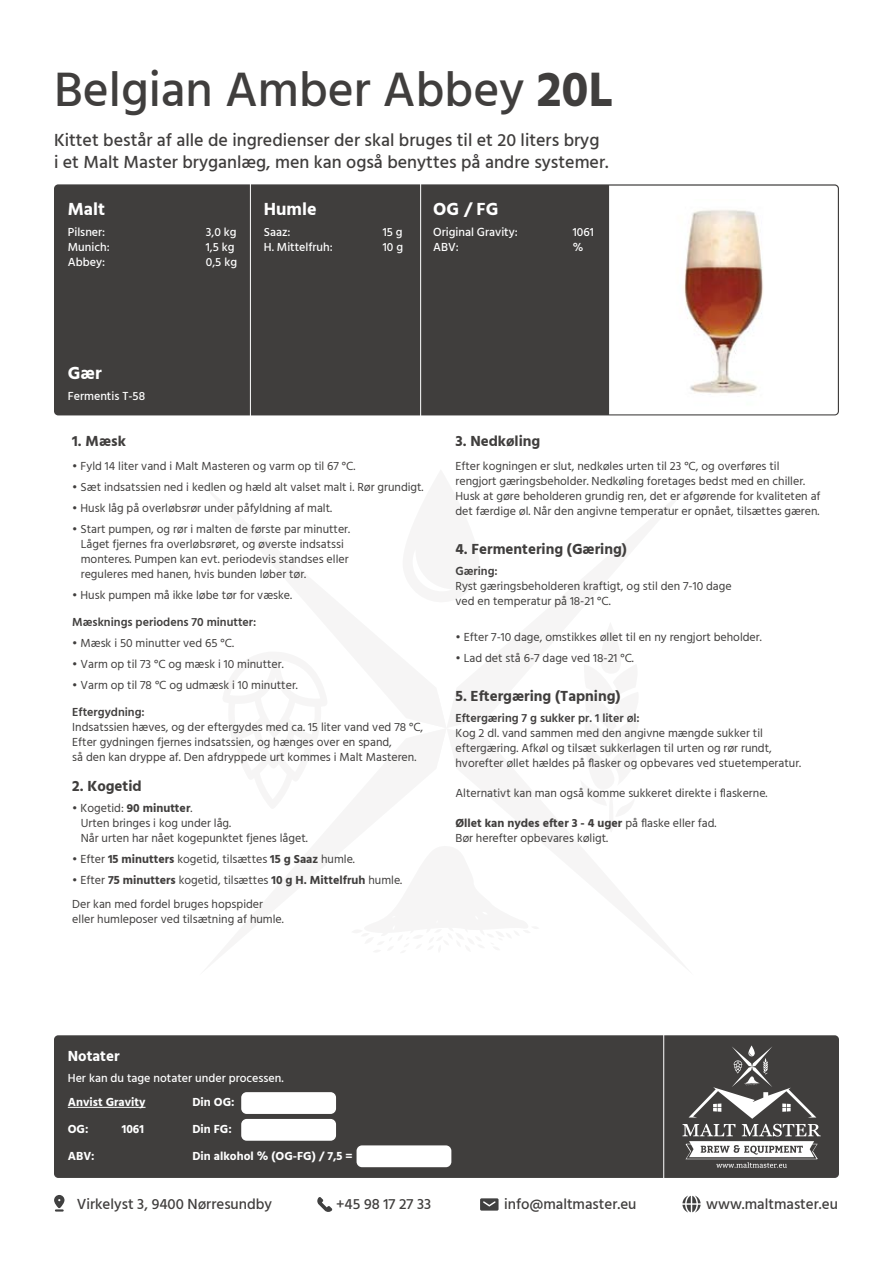
<style>
.page{position:relative;width:893px;height:1263px;background:#fff}
.page>*{position:absolute;margin:0;border:0;box-sizing:border-box;transform-origin:0 0}
.t1{font:500 49.65px "Hind";color:#403e3d}
.t2{font:500 18px/21.6px "Hind";color:#403e3d}
.t3{font:700 18px "Hind";color:#fff}
.t4{font:500 15px "Hind";color:#403e3d}
.t5{font:700 15px "Hind";color:#403e3d}
.t6{font:700 15px "Hind";color:#fff}
.t7{font:12px/15px "Hind";color:#403e3d}
.t8{font:500 12px "Hind";color:#fff}
.t9{font:600 12px "Hind";color:#403e3d}
.t10{font:700 12px "Hind";color:#fff}
.s1{font-weight:700}
</style>
<div class="page">
<svg style="left:54px;top:1195px;width:11px;height:16px"></svg>
<svg style="left:480px;top:1198px;width:19px;height:12px"></svg>
<svg style="left:682px;top:1195px;width:19px;height:17px"></svg>
<svg style="left:317px;top:1197px;width:15px;height:15px"></svg>
<div style="left:54px;top:184px;width:785px;height:231px;background:#403e3d;border-radius:4px"></div>
<div style="left:609px;top:186px;width:229px;height:228px;background:#fff"></div>
<hr style="left:420px;top:183px;width:1px;height:235px;background:#fff">
<hr style="left:250px;top:183px;width:1px;height:235px;background:#fff">
<div style="left:54px;top:1035px;width:785px;height:143px;background:#403e3d;border-radius:4px"></div>
<hr style="left:68px;top:1107px;width:78px;height:1px;background:#fff">
<div style="left:241px;top:1092px;width:95px;height:22px;background:#fff;border-radius:5px"></div>
<div style="left:241px;top:1119px;width:95px;height:22px;background:#fff;border-radius:5px"></div>
<div style="left:357px;top:1145px;width:94px;height:22px;background:#fff;border-radius:5px"></div>
<hr style="left:663px;top:1032px;width:1px;height:146px;background:#fff">
<svg style="left:682px;top:1045px;width:139px;height:123px"></svg>
<img style="left:661px;top:200px;width:125px;height:209px">
<h1 class="t1" style="left:54px;top:56px;width:560px">Belgian Amber Abbey <span class="s1">20L</span></h1>
<h2 class="t2" style="left:54px;top:130px;width:556px">Kittet består af alle de ingredienser der skal bruges til et 20 liters bryg<br>i et Malt Master bryganlæg, men kan også benyttes på andre systemer.</h2>
<h2 class="t3" style="left:68px;top:199px;width:39px">Malt</h2>
<p class="t8" style="left:68px;top:224px;width:39px">Pilsner:</p>
<p class="t8" style="left:206px;top:224px;width:32px">3,0 kg</p>
<p class="t8" style="left:68px;top:239px;width:43px">Munich:</p>
<p class="t8" style="left:206px;top:239px;width:30px">1,5 kg</p>
<p class="t8" style="left:68px;top:254px;width:39px">Abbey:</p>
<p class="t8" style="left:206px;top:254px;width:33px">0,5 kg</p>
<h2 class="t3" style="left:264px;top:199px;width:54px">Humle</h2>
<p class="t8" style="left:264px;top:224px;width:28px">Saaz:</p>
<p class="t8" style="left:383px;top:224px;width:21px">15 g</p>
<p class="t8" style="left:264px;top:239px;width:71px">H. Mittelfruh:</p>
<p class="t8" style="left:383px;top:239px;width:22px">10 g</p>
<h2 class="t3" style="left:433px;top:199px;width:67px">OG / FG</h2>
<p class="t8" style="left:433px;top:224px;width:86px">Original Gravity:</p>
<p class="t8" style="left:573px;top:224px;width:23px">1061</p>
<p class="t8" style="left:433px;top:239px;width:27px">ABV:</p>
<p class="t8" style="left:573px;top:239px;width:12px">%</p>
<h2 class="t3" style="left:68px;top:362px;width:35px">Gær</h2>
<p class="t8" style="left:68px;top:387px;width:79px">Fermentis T-58</p>
<p class="t5" style="left:72px;top:432px;width:55px">1. Mæsk</p>
<p class="t7" style="left:72px;top:459px;width:285px">• Fyld 14 liter vand i Malt Masteren og varm op til 67 °C.</p>
<p class="t7" style="left:72px;top:480px;width:353px">• Sæt indsatssien ned i kedlen og hæld alt valset malt i. Rør grundigt.</p>
<p class="t7" style="left:72px;top:501px;width:261px">• Husk låg på overløbsrør under påfyldning af malt.</p>
<p class="t7" style="left:81px;top:522px;width:271px;text-indent:-9px">• Start pumpen, og rør i malten de første par minutter.<br>Låget fjernes fra overløbsrøret, og øverste indsatssi monteres. Pumpen kan evt. periodevis standses eller reguleres med hanen, hvis bunden løber tør.</p>
<p class="t7" style="left:72px;top:588px;width:221px">• Husk pumpen må ikke løbe tør for væske.</p>
<p class="t9" style="left:72px;top:613px;width:186px">Mæsknings periodens 70 minutter:</p>
<p class="t7" style="left:72px;top:636px;width:163px">• Mæsk i 50 minutter ved 65 °C.</p>
<p class="t7" style="left:72px;top:657px;width:213px">• Varm op til 73 °C og mæsk i 10 minutter.</p>
<p class="t7" style="left:72px;top:678px;width:227px">• Varm op til 78 °C og udmæsk i 10 minutter.</p>
<p class="t9" style="left:72px;top:703px;width:74px">Eftergydning:</p>
<p class="t7" style="left:72px;top:720px;width:353px">Indsatssien hæves, og der eftergydes med ca. 15 liter vand ved 78 °C,<br>Efter gydningen fjernes indsatssien, og hænges over en spand,<br>så den kan dryppe af. Den afdryppede urt kommes i Malt Masteren.</p>
<p class="t5" style="left:72px;top:777px;width:71px">2. Kogetid</p>
<p class="t7" style="left:81px;top:801px;width:229px;text-indent:-9px">• Kogetid: <span class="s1">90 minutter</span>.<br>Urten bringes i kog under låg.<br>Når urten har nået kogepunktet fjenes låget.</p>
<p class="t7" style="left:72px;top:852px;width:284px">• Efter <span class="s1">15 minutters</span> kogetid, tilsættes <span class="s1">15 g Saaz</span> humle.</p>
<p class="t7" style="left:72px;top:868px;width:331px;line-height:24px">• Efter <span class="s1">75 minutters</span> kogetid, tilsættes <span class="s1">10 g H. Mittelfruh</span> humle.<br>Der kan med fordel bruges hopspider</p>
<p class="t7" style="left:72px;top:912px;width:213px">eller humleposer ved tilsætning af humle.</p>
<p class="t5" style="left:455px;top:432px;width:86px">3. Nedkøling</p>
<p class="t7" style="left:455px;top:459px;width:367px">Efter kogningen er slut, nedkøles urten til 23 °C, og overføres til rengjort gæringsbeholder. Nedkøling foretages bedst med en chiller.<br>Husk at gøre beholderen grundig ren, det er afgørende for kvaliteten af det færdige øl. Når den angivne temperatur er opnået, tilsættes gæren.</p>
<p class="t5" style="left:455px;top:540px;width:173px">4. Fermentering (Gæring)</p>
<p class="t9" style="left:455px;top:562px;width:44px">Gæring:</p>
<p class="t7" style="left:455px;top:579px;width:278px">Ryst gæringsbeholderen kraftigt, og stil den 7-10 dage ved en temperatur på 18-21 °C.</p>
<p class="t7" style="left:455px;top:630px;width:308px">• Efter 7-10 dage, omstikkes øllet til en ny rengjort beholder.</p>
<p class="t7" style="left:455px;top:651px;width:180px">• Lad det stå 6-7 dage ved 18-21 °C.</p>
<p class="t5" style="left:455px;top:687px;width:167px">5. Eftergæring (Tapning)</p>
<p class="t9" style="left:455px;top:709px;width:186px">Eftergæring 7 g sukker pr. 1 liter øl:</p>
<p class="t7" style="left:455px;top:726px;width:347px">Kog 2 dl. vand sammen med den angivne mængde sukker til eftergæring. Afkøl og tilsæt sukkerlagen til urten og rør rundt, hvorefter øllet hældes på flasker og opbevares ved stuetemperatur.</p>
<p class="t7" style="left:455px;top:786px;width:314px">Alternativt kan man også komme sukkeret direkte i flaskerne.</p>
<p class="t7" style="left:455px;top:816px;width:263px"><span class="s1">Øllet kan nydes efter 3 - 4 uger</span> på flaske eller fad.<br>Bør herefter opbevares køligt.</p>
<p class="t6" style="left:68px;top:1047px;width:53px">Notater</p>
<p class="t8" style="left:68px;top:1069px;width:217px">Her kan du tage notater under processen.</p>
<p class="t10" style="left:68px;top:1095px;width:79px">Anvist Gravity</p>
<p class="t10" style="left:68px;top:1122px;width:22px">OG:</p>
<p class="t10" style="left:122px;top:1122px;width:24px">1061</p>
<p class="t10" style="left:68px;top:1149px;width:28px">ABV:</p>
<p class="t10" style="left:192px;top:1095px;width:44px">Din OG:</p>
<p class="t10" style="left:192px;top:1122px;width:41px">Din FG:</p>
<p class="t10" style="left:192px;top:1149px;width:162px">Din alkohol % (OG-FG) / 7,5 =</p>
<p class="t4" style="left:77px;top:1194px;width:197px">Virkelyst 3, 9400 Nørresundby</p>
<p class="t4" style="left:336px;top:1194px;width:97px">+45 98 17 27 33</p>
<p class="t4" style="left:504px;top:1194px;width:134px">info@maltmaster.eu</p>
<p class="t4" style="left:706px;top:1194px;width:133px">www.maltmaster.eu</p>
</div>
